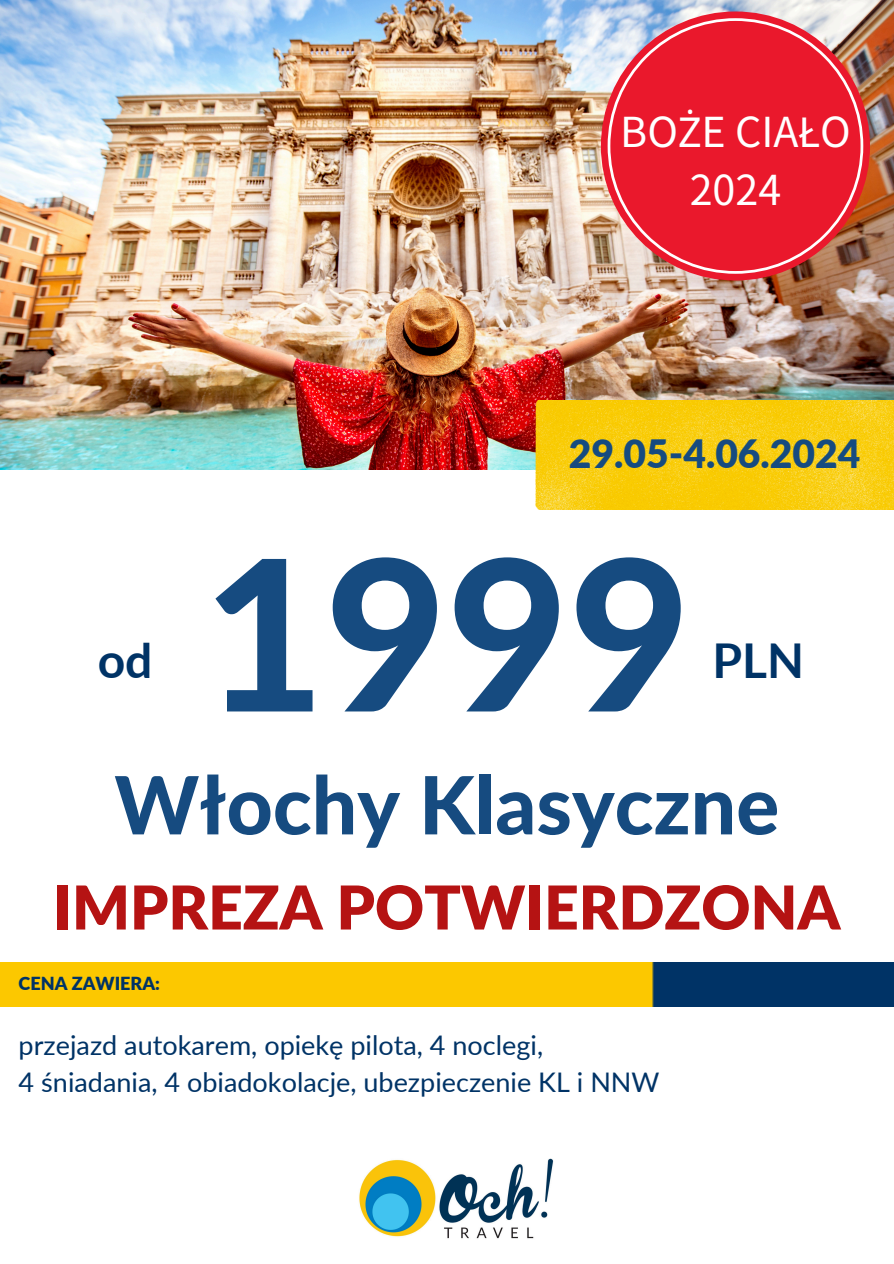
<style>
.page{position:relative;width:894px;height:1264px;background:#fff}
.page>*{position:absolute;margin:0;border:0;box-sizing:border-box;transform-origin:0 0}
.t1{font:800 210px "Lato";color:#164b80}
.t2{font:800 80.25px "Lato";color:#164b80}
.t3{font:900 60.45px "Lato";color:#b51313}
.t4{font:700 48px "Lato";color:#036}
.t5{font:41.25px/57.3px "Noto Sans JP";color:#fff;text-align:center}
.t6{font:900 39px "Lato";color:#164b80}
.t7{font:27px "Lato";color:#036}
.t8{font:900 18px "Lato";color:#036}
.s1{font-family:"Noto Sans"}
</style>
<div class="page">
<img style="left:0;top:0;width:893px;height:470px">
<img style="left:535px;top:400px;width:358px;height:109px">
<img style="left:0;top:962px;width:893px;height:44px">
<div style="left:600px;top:11px;width:269px;height:269px;background:#ea182c;border-radius:50%"></div>
<svg style="left:607px;top:18px;width:256px;height:256px"></svg>
<img style="left:359px;top:1158px;width:195px;height:81px">
<h3 class="t5" style="left:620px;top:101px;width:232px">BO<span class="s1">Ż</span>E CIA<span class="s1">Ł</span>O<br>2024</h3>
<h5 class="t6" style="left:568px;top:430px;width:293px">29.05-4.06.2024</h5>
<p class="t1" style="left:203px;top:504px;width:489px">1999</p>
<p class="t4" style="left:98px;top:630px;width:56px">od</p>
<p class="t4" style="left:712px;top:630px;width:93px">PLN</p>
<p class="t2" style="left:114px;top:755px;width:666px">Włochy Klasyczne</p>
<h2 class="t3" style="left:53px;top:869px;width:788px">IMPREZA POTWIERDZONA</h2>
<h4 class="t8" style="left:19px;top:972px;width:143px">CENA ZAWIERA:</h4>
<p class="t7" style="left:19px;top:1028px;width:526px">przejazd autokarem, opiekę pilota, 4 noclegi,</p>
<h1 class="t7" style="left:19px;top:1065px;width:642px">4 śniadania, 4 obiadokolacje, ubezpieczenie KL i NNW</h1>
</div>
